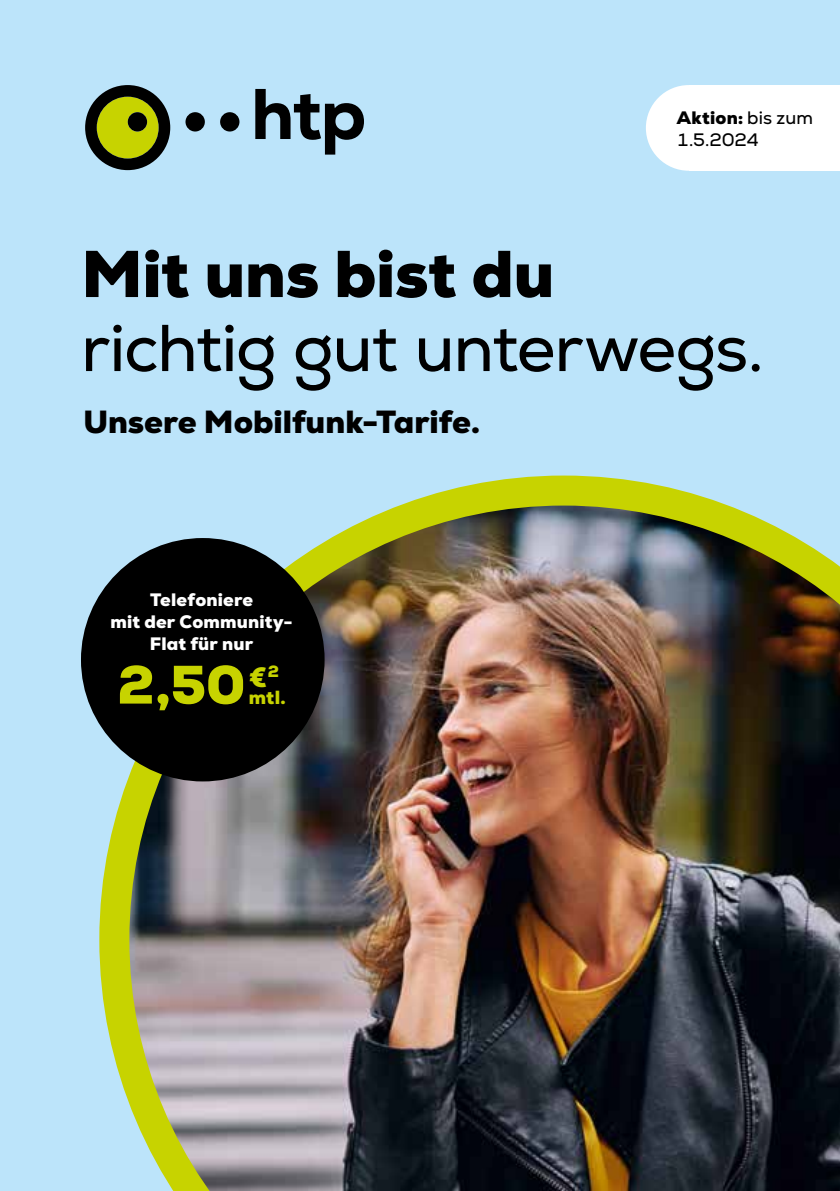
<style>
.page{position:relative;width:840px;height:1191px;background:#fff}
.page>*{position:absolute;margin:0;border:0;box-sizing:border-box;transform-origin:0 0}
.t1{font:66px "Nexa";letter-spacing:-.015em;color:#000}
.t2{font:900 66px "Nexa";letter-spacing:-.005em;color:#000}
.t3{font:900 54px "Nexa";color:#c7d300}
.t4{font:900 32px "Nexa";color:#000}
.t5{font:900 28px "Nexa";color:#c7d300}
.t6{font:900 19px "Nexa";color:#c7d300}
.t7{font:900 18px/22px "Nexa";letter-spacing:.01em;color:#fff;text-align:center}
.t8{font:18px/22px "Nexa";color:#000}
.s1{font-weight:900}
</style>
<div class="page">
<div style="left:0;top:0;width:839px;height:1191px;background:#bce4fa"></div>
<svg style="left:85px;top:85px;width:279px;height:85px"></svg>
<img style="left:99px;top:475px;width:740px;height:716px">
<div style="left:81px;top:538px;width:243px;height:243px;background:#000;border-radius:50%"></div>
<div style="left:645px;top:85px;width:86px;height:86px;background:#fff;border-radius:50%"></div>
<div style="left:689px;top:85px;width:150px;height:86px;background:#fff"></div>
<p class="t8" style="left:676px;top:106px;width:137px"><span class="s1">Aktion:</span> bis zum<br>1.5.2024</p>
<h1 class="t2" style="left:81px;top:231px;width:474px">Mit uns bist du</h1>
<h1 class="t1" style="left:81px;top:307px;width:683px">richtig gut unterwegs.</h1>
<h3 class="t4" style="left:83px;top:401px;width:398px">Unsere Mobilfunk-Tarife.</h3>
<p class="t7" style="left:110px;top:588px;width:184px">Telefoniere<br>mit der Community-<br>Flat für nur</p>
<h2 class="t3" style="left:117px;top:649px;width:129px">2,50</h2>
<h3 class="t5" style="left:249px;top:658px;width:31px">€<sup>2</sup></h3>
<p class="t6" style="left:249px;top:684px;width:38px">mtl.</p>
</div>
